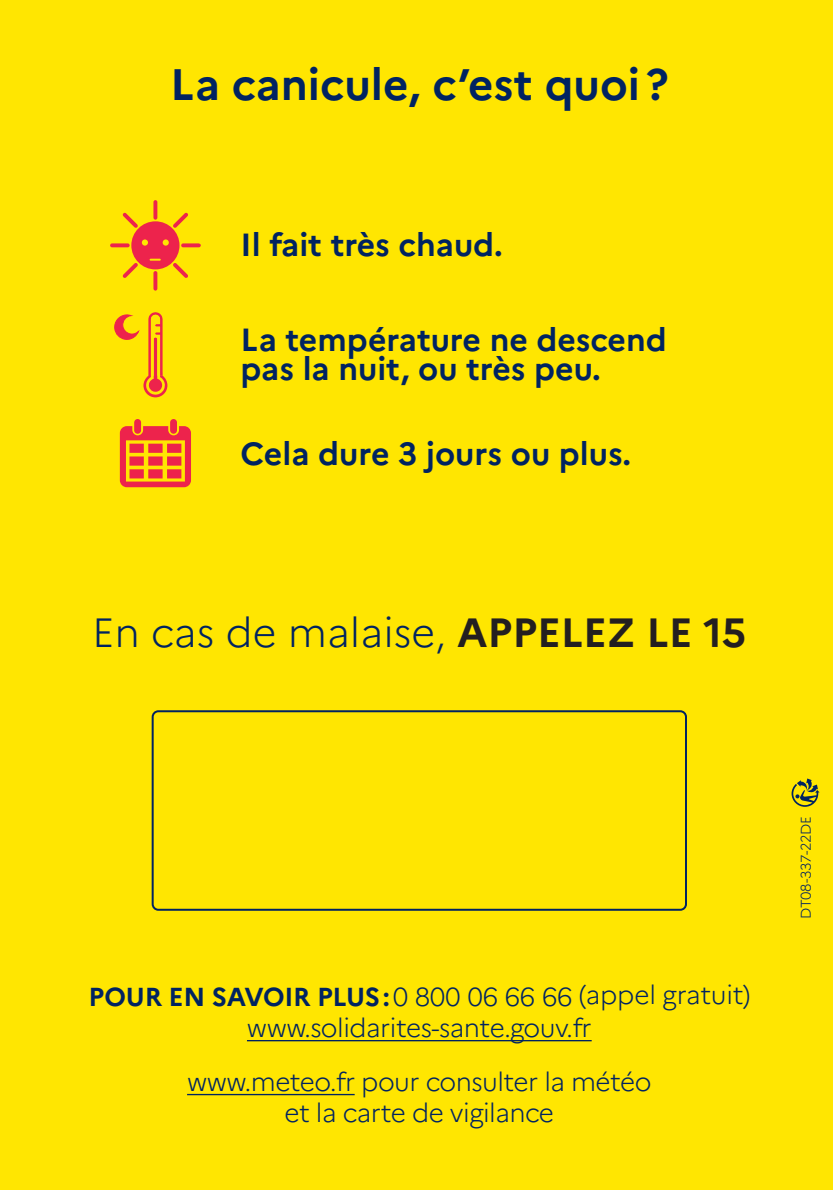
<style>
.page{position:relative;width:833px;height:1190px;background:#fff}
.page>*{position:absolute;margin:0;border:0;box-sizing:border-box;transform-origin:0 0}
.t1{font:700 44px "Marianne";color:#002361}
.t2{font:300 40.8px "Marianne";color:#002361}
.t3{font:700 32px/28.8px "Marianne";color:#002361}
.t4{font:300 26px/33.2px "Marianne";letter-spacing:-.02em;color:#002361;text-align:center}
.t5{font:300 14px "Marianne";letter-spacing:-.02em;color:#002361}
.s1{font-weight:700;color:#231f20}
.s2{font-weight:700}
</style>
<div class="page">
<div style="left:0;top:0;width:832px;height:1190px;background:#ffe601"></div>
<hr style="left:247px;top:1040px;width:344px;height:1px;background:#002361">
<hr style="left:187px;top:1093px;width:167px;height:2px;background:#002361">
<div style="left:152px;top:710px;width:534px;height:200px;border:2px solid #002361;border-radius:6px"></div>
<svg style="left:114px;top:312px;width:53px;height:85px"></svg>
<svg style="left:120px;top:419px;width:71px;height:68px"></svg>
<svg style="left:181px;top:243px;width:20px;height:4px"></svg>
<svg style="left:153px;top:271px;width:4px;height:20px"></svg>
<svg style="left:153px;top:200px;width:4px;height:20px"></svg>
<div style="left:131px;top:221px;width:48px;height:48px;background:#ed234c;border-radius:50%"></div>
<svg style="left:110px;top:243px;width:20px;height:4px"></svg>
<svg style="left:123px;top:213px;width:15px;height:15px"></svg>
<svg style="left:123px;top:263px;width:15px;height:15px"></svg>
<svg style="left:173px;top:263px;width:15px;height:15px"></svg>
<svg style="left:173px;top:213px;width:15px;height:15px"></svg>
<svg style="left:150px;top:259px;width:10px;height:2px"></svg>
<div style="left:163px;top:239px;width:6px;height:7px;background:#ffe601;border-radius:50%"></div>
<div style="left:142px;top:239px;width:6px;height:7px;background:#ffe601;border-radius:50%"></div>
<svg style="left:791px;top:778px;width:28px;height:29px"></svg>
<h1 class="t1" style="left:170px;top:57px;width:499px">La canicule, c’est quoi?</h1>
<p class="t3" style="left:240px;top:230px;width:264px">Il fait très chaud.</p>
<p class="t3" style="left:240px;top:325px;width:427px">La température ne descend pas la nuit, ou très peu.</p>
<p class="t3" style="left:240px;top:439px;width:392px">Cela dure 3 jours ou plus.</p>
<h2 class="t2" style="left:92px;top:607px;width:655px">En cas de malaise, <span class="s1">APPELEZ LE 15</span></h2>
<p class="t4" style="left:88px;top:978px;width:663px"><span class="s2">POUR EN SAVOIR PLUS:</span>0 800 06 66 66 (appel gratuit) www.solidarites-sante.gouv.fr</p>
<p class="t4" style="left:187px;top:1066px;width:466px;line-height:31.2px">www.meteo.fr pour consulter la météo et la carte de vigilance</p>
<p class="t5" style="left:797px;top:919px;width:105px;rotate:-90deg">DT08-337-22DE</p>
</div>
